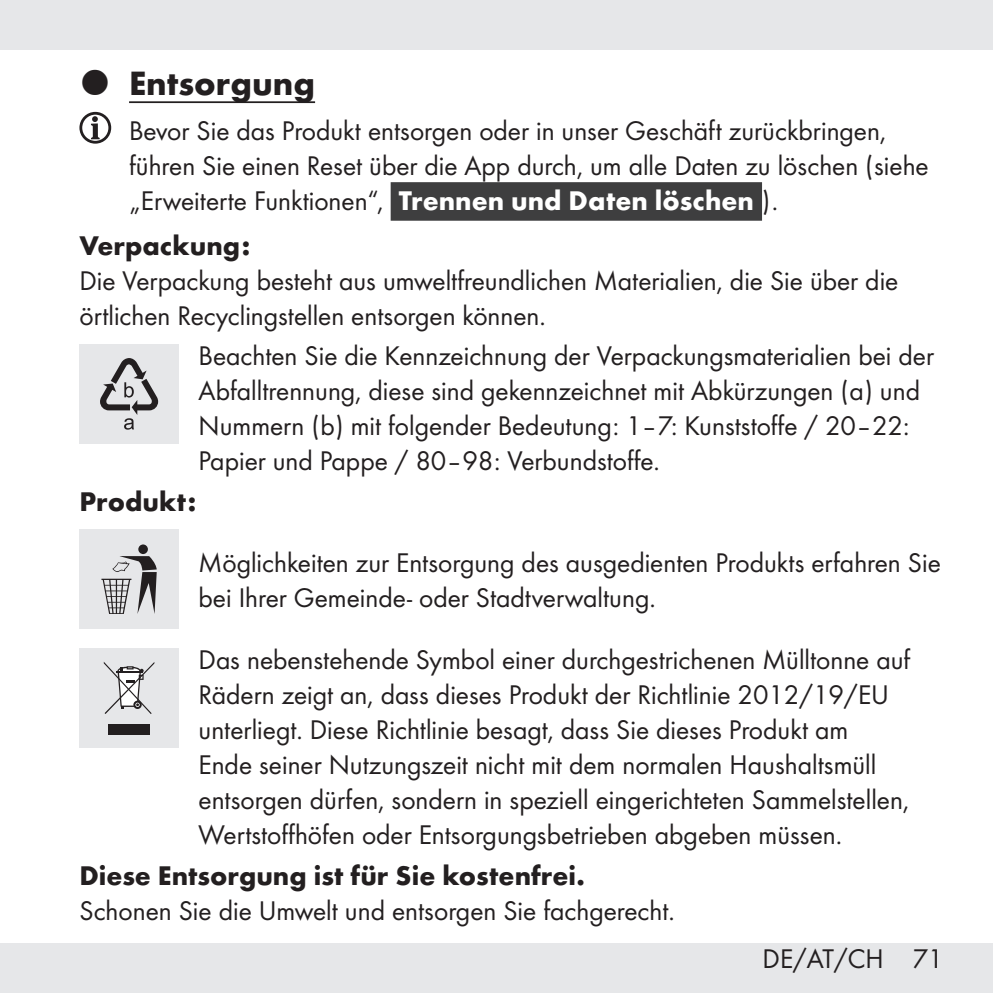
<style>
.page{position:relative;width:993px;height:993px;background:#fff}
.page>*{position:absolute;margin:0;border:0;box-sizing:border-box;transform-origin:0 0}
.t1{font:700 35px "Futura";color:#231f20}
.Body_SB{font:28px/35px "Futura Boo";color:#231f20}
.Indent_SB{font:28px/35px "Futura Boo";color:#231f20}
.Body{font:28px/35px "Futura Boo";color:#231f20}
.Headline-03_SB{font:700 28px "Futura";color:#231f20}
.s1{font-family:"Futura";font-weight:700;color:#3e3e3f}
.s2{font-family:"Futura";font-weight:700;color:#fff}
</style>
<div class="page">
<div style="left:0;top:943px;width:992px;height:49px;background:#e6e7e9"></div>
<div style="left:0;top:0;width:992px;height:50px;background:#e6e7e9"></div>
<hr style="left:129px;top:101px;width:186px;height:2px;background:#231f20">
<div style="left:390px;top:182px;width:371px;height:39px;background:#3e3e3f"></div>
<svg style="left:81px;top:113px;width:29px;height:29px"></svg>
<div style="left:79px;top:112px;width:32px;height:32px;border:3px solid #231f20;border-radius:50%"></div>
<svg style="left:91px;top:116px;width:9px;height:23px"></svg>
<div style="left:79px;top:344px;width:100px;height:99px;background:#e6e7e9"></div>
<svg style="left:100px;top:358px;width:58px;height:71px"></svg>
<div style="left:79px;top:529px;width:100px;height:99px;background:#e6e7e9"></div>
<svg style="left:101px;top:544px;width:56px;height:69px"></svg>
<div style="left:79px;top:648px;width:100px;height:99px;background:#e6e7e9"></div>
<div style="left:108px;top:724px;width:42px;height:10px;background:#231f20"></div>
<svg style="left:104px;top:662px;width:50px;height:51px"></svg>
<p class="t1" style="left:129px;top:58px;width:187px">Entsorgung</p>
<p class="Indent_SB" style="left:129px;top:112px;width:800px">Bevor Sie das Produkt entsorgen oder in unser Geschäft zurückbringen, führen Sie einen Reset über die App durch, um alle Daten zu löschen (siehe „Erweiterte Funktionen“, <span class="s1">{</span><span class="s2">Trennen und Daten löschen</span><span class="s1">}</span>).</p>
<p class="Headline-03_SB" style="left:79px;top:225px;width:172px">Verpackung:</p>
<p class="Body" style="left:79px;top:262px;width:820px">Die Verpackung besteht aus umweltfreundlichen Materialien, die Sie über die örtlichen Recyclingstellen entsorgen können.</p>
<p class="Body_SB" style="left:198px;top:336px;width:736px">Beachten Sie die Kennzeichnung der Verpackungsmaterialien bei der Abfalltrennung, diese sind gekennzeichnet mit Abkürzungen (a) und Nummern (b) mit folgender Bedeutung: 1–7: Kunststoffe / 20–22:<br>Papier und Pappe / 80–98: Verbundstoffe.</p>
<p class="Headline-03_SB" style="left:79px;top:480px;width:118px">Produkt:</p>
<p class="Body_SB" style="left:198px;top:543px;width:743px">Möglichkeiten zur Entsorgung des ausgedienten Produkts erfahren Sie bei Ihrer Gemeinde- oder Stadtverwaltung.</p>
<p class="Body_SB" style="left:198px;top:640px;width:713px">Das nebenstehende Symbol einer durchgestrichenen Mülltonne auf Rädern zeigt an, dass dieses Produkt der Richtlinie 2012/19/EU unterliegt. Diese Richtlinie besagt, dass Sie dieses Produkt am<br>Ende seiner Nutzungszeit nicht mit dem normalen Haushaltsmüll entsorgen dürfen, sondern in speziell eingerichteten Sammelstellen, Wertstoffhöfen oder Entsorgungsbetrieben abgeben müssen.</p>
<p class="Headline-03_SB" style="left:79px;top:854px;width:506px">Diese Entsorgung ist für Sie kostenfrei.</p>
<p class="Body" style="left:79px;top:891px;width:593px">Schonen Sie die Umwelt und entsorgen Sie fachgerecht.</p>
<p class="Body_SB" style="left:762px;top:939px;width:182px">DE/AT/CH 71</p>
</div>
